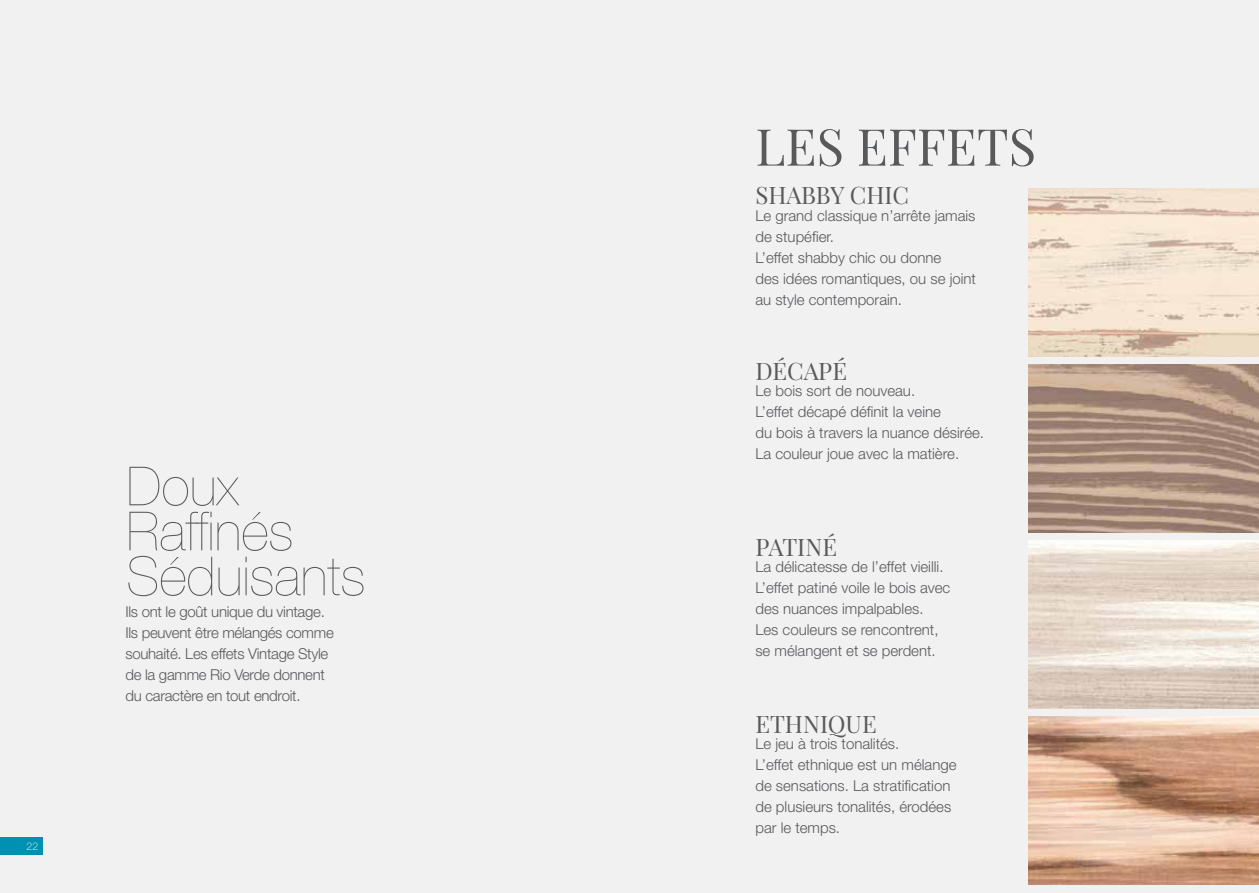
<style>
.page{position:relative;width:1259px;height:893px;background:#f1f1f2}
.page>*{position:absolute;margin:0;border:0;box-sizing:border-box;transform-origin:0 0}
.t1{font:200 54px/45px "Helvetica Neue LT Std";color:#58595b}
.t2{font:51px "Playfair Display";color:#58595b}
.t3{font:24px "Playfair Display";color:#58595b}
.t4{font:300 15px/21px "Helvetica Neue LT Std";color:#58595b}
.t5{font:300 15px/21px "Helvetica Neue LT Std";letter-spacing:-.02em;color:#58595b}
.t6{font:100 10.5px "Helvetica Neue LT Std";color:#fff}
</style>
<div class="page">
<img style="left:1028px;top:188px;width:231px;height:168px">
<img style="left:1028px;top:365px;width:231px;height:168px">
<img style="left:1028px;top:540px;width:231px;height:168px">
<img style="left:1028px;top:716px;width:231px;height:168px">
<div style="left:0;top:838px;width:43px;height:17px;background:#0091b2"></div>
<p class="t6" style="left:27px;top:840px;width:13px">22</p>
<h1 class="t1" style="left:126px;top:463px;width:241px">Doux<br>Raffinés<br>Séduisants</h1>
<p class="t5" style="left:125px;top:600px;width:210px">Ils ont le goût unique du vintage.<br>Ils peuvent être mélangés comme souhaité. Les effets Vintage Style de la gamme Rio Verde donnent du caractère en tout endroit.</p>
<h2 class="t2" style="left:755px;top:115px;width:282px">LES EFFETS</h2>
<h3 class="t3" style="left:755px;top:179px;width:155px">SHABBY CHIC</h3>
<p class="t4" style="left:755px;top:204px;width:222px">Le grand classique n’arrête jamais de stupéfier.<br>L’effet shabby chic ou donne<br>des idées romantiques, ou se joint au style contemporain.</p>
<h3 class="t3" style="left:755px;top:356px;width:93px">DÉCAPÉ</h3>
<p class="t4" style="left:755px;top:380px;width:230px">Le bois sort de nouveau.<br>L’effet décapé définit la veine<br>du bois à travers la nuance désirée.<br>La couleur joue avec la matière.</p>
<h3 class="t3" style="left:755px;top:532px;width:83px">PATINÉ</h3>
<p class="t4" style="left:755px;top:556px;width:196px">La délicatesse de l’effet vieilli.<br>L’effet patiné voile le bois avec des nuances impalpables.<br>Les couleurs se rencontrent, se mélangent et se perdent.</p>
<h3 class="t3" style="left:755px;top:709px;width:123px">ETHNIQUE</h3>
<p class="t4" style="left:755px;top:733px;width:203px">Le jeu à trois tonalités.<br>L’effet ethnique est un mélange de sensations. La stratification de plusieurs tonalités, érodées par le temps.</p>
</div>
